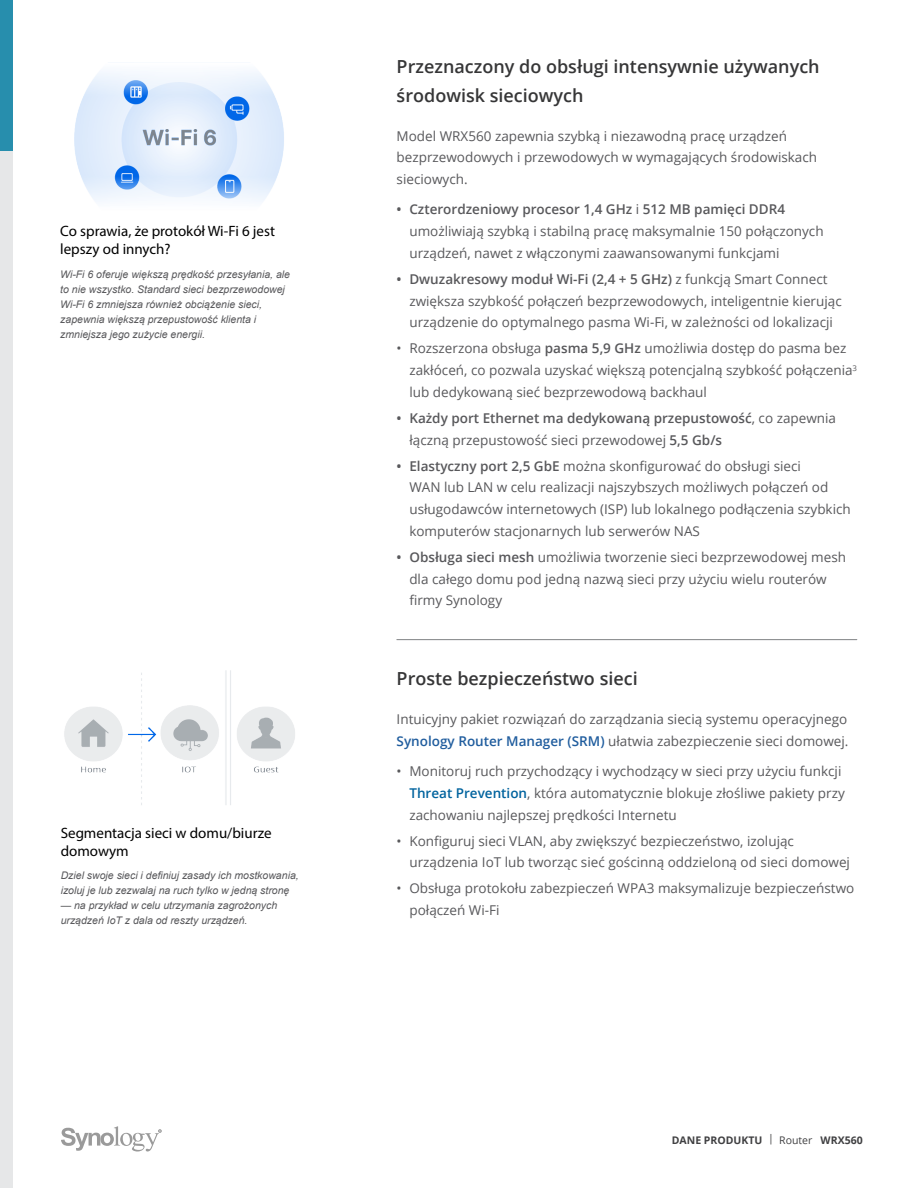
<style>
.page{position:relative;width:918px;height:1188px;background:#fff}
.page>*{position:absolute;margin:0;border:0;box-sizing:border-box;transform-origin:0 0}
.t1{font:600 18px/28.5px "Open Sans";color:#363637}
.t2{font:15px/18px "Myriad Pro";color:#000}
.t3{font:13.5px/21.8px "Open Sans";color:#58585b}
.t4{font:600 13.5px/21.8px "Open Sans";color:#58585b}
.t5{font:italic 10.5px/15px "Arial";color:#58585b}
.t6{font:700 10.5px "Open Sans";color:#404042}
.s1{font-weight:600}
.s2{font-weight:400}
.s3{font-weight:600;color:#205d9e}
.s4{font-weight:600;color:#00639e}
</style>
<div class="page">
<div style="left:0;top:150px;width:13px;height:1038px;background:#e6e7e8"></div>
<div style="left:0;top:0;width:13px;height:150px;background:#278ead"></div>
<svg style="left:61px;top:1126px;width:101px;height:26px"></svg>
<hr style="left:397px;top:639px;width:460px;height:1px;background:#808284">
<img style="left:64px;top:670px;width:231px;height:135px">
<img style="left:74px;top:71px;width:210px;height:131px">
<p class="t2" style="left:60px;top:222px;width:216px">Co sprawia, że protokół Wi-Fi 6 jest lepszy od innych?</p>
<p class="t5" style="left:60px;top:266px;width:231px">Wi-Fi 6 oferuje większą prędkość przesyłania, ale to nie wszystko. Standard sieci bezprzewodowej Wi-Fi 6 zmniejsza również obciążenie sieci, zapewnia większą przepustowość klienta i zmniejsza jego zużycie energii.</p>
<p class="t2" style="left:61px;top:824px;width:212px">Segmentacja sieci w domu/biurze domowym</p>
<p class="t5" style="left:61px;top:868px;width:240px">Dziel swoje sieci i definiuj zasady ich mostkowania, izoluj je lub zezwalaj na ruch tylko w jedną stronę</p>
<p class="t5" style="left:61px;top:898px;width:218px">— na przykład w celu utrzymania zagrożonych urządzeń IoT z dala od reszty urządzeń.</p>
<h1 class="t1" style="left:397px;top:52px;width:425px">Przeznaczony do obsługi intensywnie używanych środowisk sieciowych</h1>
<p class="t3" style="left:397px;top:124px;width:422px">Model WRX560 zapewnia szybką i niezawodną pracę urządzeń bezprzewodowych i przewodowych w wymagających środowiskach sieciowych.</p>
<p class="t3" style="left:409px;top:198px;width:416px;text-indent:-13px"><span class="s1">• Czterordzeniowy procesor 1,4 GHz</span> i <span class="s1">512 MB pamięci DDR4 </span>umożliwiają szybką i stabilną pracę maksymalnie 150 połączonych urządzeń, nawet z włączonymi zaawansowanymi funkcjami</p>
<p class="t3" style="left:409px;top:268px;width:434px;text-indent:-13px"><span class="s1">• Dwuzakresowy moduł Wi-Fi (2,4 + 5 GHz)</span> z funkcją Smart Connect zwiększa szybkość połączeń bezprzewodowych, inteligentnie kierując urządzenie do optymalnego pasma Wi-Fi, w zależności od lokalizacji</p>
<p class="t3" style="left:409px;top:337px;width:449px;text-indent:-13px">• Rozszerzona obsługa <span class="s1">pasma 5,9 GHz</span> umożliwia dostęp do pasma bez zakłóceń, co pozwala uzyskać większą potencjalną szybkość połączenia<sup>3 </sup>lub dedykowaną sieć bezprzewodową backhaul</p>
<p class="t4" style="left:409px;top:407px;width:428px;text-indent:-13px">• Każdy port Ethernet ma dedykowaną przepustowość<span class="s2">, co zapewnia łączną przepustowość sieci przewodowej</span> 5,5 Gb/s</p>
<p class="t3" style="left:409px;top:454px;width:443px;text-indent:-13px"><span class="s1">• Elastyczny port 2,5 GbE</span> można skonfigurować do obsługi sieci<br>WAN lub LAN w celu realizacji najszybszych możliwych połączeń od usługodawców internetowych (ISP) lub lokalnego podłączenia szybkich komputerów stacjonarnych lub serwerów NAS</p>
<p class="t3" style="left:409px;top:546px;width:438px;text-indent:-13px"><span class="s1">• Obsługa sieci mesh</span> umożliwia tworzenie sieci bezprzewodowej mesh dla całego domu pod jedną nazwą sieci przy użyciu wielu routerów firmy Synology</p>
<h1 class="t1" style="left:397px;top:664px;width:243px">Proste bezpieczeństwo sieci</h1>
<p class="t3" style="left:397px;top:708px;width:453px">Intuicyjny pakiet rozwiązań do zarządzania siecią systemu operacyjnego<br><span class="s3">Synology Router Manager (SRM)</span> ułatwia zabezpieczenie sieci domowej.</p>
<p class="t3" style="left:409px;top:760px;width:437px;text-indent:-13px">• Monitoruj ruch przychodzący i wychodzący w sieci przy użyciu funkcji<br><span class="s4">Threat Prevention</span>, która automatycznie blokuje złośliwe pakiety przy zachowaniu najlepszej prędkości Internetu</p>
<p class="t3" style="left:409px;top:829px;width:442px;text-indent:-13px">• Konfiguruj sieci VLAN, aby zwiększyć bezpieczeństwo, izolując urządzenia IoT lub tworząc sieć gościnną oddzieloną od sieci domowej</p>
<p class="t3" style="left:409px;top:877px;width:446px;text-indent:-13px">• Obsługa protokołu zabezpieczeń WPA3 maksymalizuje bezpieczeństwo połączeń Wi-Fi</p>
<p class="t6" style="left:672px;top:1133px;width:192px">DANE PRODUKTU <span class="s2">| Router</span> WRX560</p>
</div>
